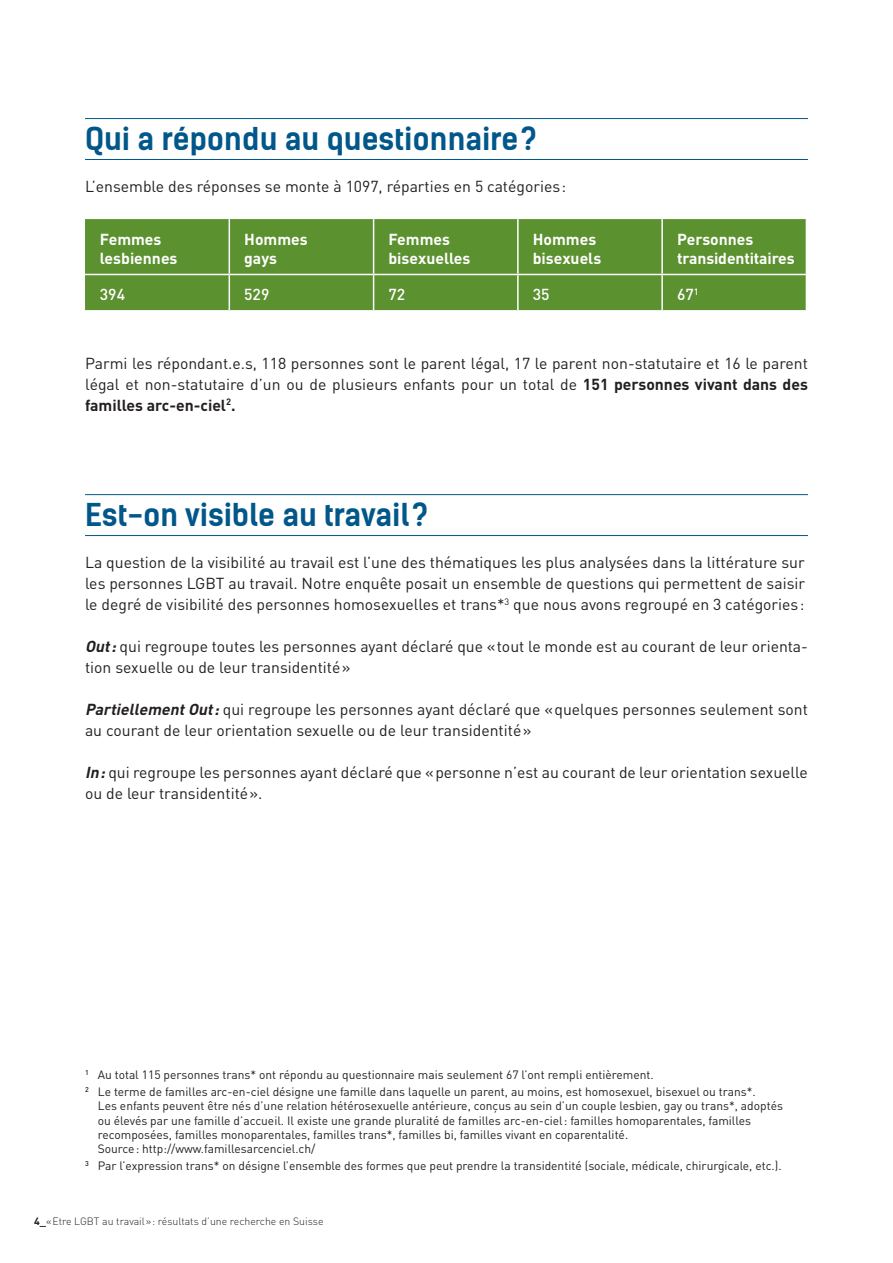
<style>
.page{position:relative;width:893px;height:1263px;background:#fff}
.page>*{position:absolute;margin:0;border:0;box-sizing:border-box;transform-origin:0 0}
.Titre{font:700 30px "Kelson Sans";color:#01578a}
.textes{font:15.75px/21px "DIN";color:#231f20}
.t1{font:700 15.75px/18.9px "DIN";color:#fff}
.t2{font:500 15.75px "DIN";color:#fff}
.note_de_bas_de_page{font:12px/14.4px "DIN";color:#231f20}
.t3{font:300 10.5px "DIN";color:#231f20}
.s1{font-weight:700}
.s2{font-weight:700;font-style:italic}
</style>
<div class="page">
<hr style="left:85px;top:159px;width:723px;height:1px;background:#01578a">
<hr style="left:85px;top:118px;width:723px;height:1px;background:#01578a">
<hr style="left:85px;top:535px;width:723px;height:1px;background:#01578a">
<hr style="left:85px;top:494px;width:723px;height:1px;background:#01578a">
<div style="left:85px;top:219px;width:721px;height:91px;background:#5b912f"></div>
<hr style="left:229px;top:219px;width:1px;height:55px;background:#fff">
<hr style="left:373px;top:219px;width:1px;height:55px;background:#fff">
<hr style="left:517px;top:219px;width:2px;height:55px;background:#fff">
<hr style="left:661px;top:219px;width:2px;height:55px;background:#fff">
<hr style="left:85px;top:274px;width:144px;height:1px;background:#fff">
<hr style="left:229px;top:274px;width:145px;height:1px;background:#fff">
<hr style="left:229px;top:275px;width:1px;height:35px;background:#fff">
<hr style="left:374px;top:274px;width:144px;height:1px;background:#fff">
<hr style="left:373px;top:275px;width:1px;height:35px;background:#fff">
<hr style="left:518px;top:274px;width:144px;height:1px;background:#fff">
<hr style="left:517px;top:275px;width:2px;height:35px;background:#fff">
<hr style="left:662px;top:274px;width:145px;height:1px;background:#fff">
<hr style="left:661px;top:275px;width:2px;height:35px;background:#fff">
<p class="Titre" style="left:85px;top:120px;width:453px">Qui a répondu au questionnaire ?</p>
<p class="textes" style="left:85px;top:176px;width:483px">L’ensemble des réponses se monte à 1097, réparties en 5 catégories :</p>
<p class="t1" style="left:100px;top:229px;width:63px">Femmes</p>
<p class="t1" style="left:100px;top:248px;width:79px">lesbiennes</p>
<p class="t1" style="left:244px;top:229px;width:65px">Hommes</p>
<p class="t1" style="left:244px;top:248px;width:34px">gays</p>
<p class="t1" style="left:388px;top:229px;width:83px">Femmes bisexuelles</p>
<p class="t1" style="left:533px;top:229px;width:70px">Hommes bisexuels</p>
<p class="t1" style="left:677px;top:229px;width:119px">Personnes transidentitaires</p>
<p class="t2" style="left:100px;top:284px;width:27px">394</p>
<p class="t2" style="left:244px;top:284px;width:27px">529</p>
<p class="t2" style="left:388px;top:284px;width:18px">72</p>
<p class="t2" style="left:533px;top:284px;width:18px">35</p>
<p class="t2" style="left:677px;top:284px;width:23px">67<sup>1</sup></p>
<p class="textes" style="left:85px;top:352px;width:724px;text-align:justify">Parmi les répondant.e.s, 118 personnes sont le parent légal, 17 le parent non-statutaire et 16 le parent légal et non-statutaire d’un ou de plusieurs enfants pour un total de <span class="s1">151 personnes vivant dans des familles arc-en-ciel</span><sup>2</sup><span class="s1">.</span></p>
<p class="Titre" style="left:85px;top:496px;width:345px">Est-on visible au travail ?</p>
<p class="textes" style="left:85px;top:552px;width:722px;text-align:justify">La question de la visibilité au travail est l’une des thématiques les plus analysées dans la littérature sur les personnes LGBT au travail. Notre enquête posait un ensemble de questions qui permettent de saisir le degré de visibilité des personnes homosexuelles et trans*<sup>3</sup> que nous avons regroupé en 3 catégories :</p>
<p class="textes" style="left:85px;top:636px;width:724px"><span class="s2">Out:</span>qui regroupe toutes les personnes ayant déclaré que « tout le monde est au courant de leur orienta&shy;tion sexuelle ou de leur transidentité »</p>
<p class="textes" style="left:85px;top:699px;width:724px"><span class="s2">PartiellementOut:</span>qui regroupe les personnes ayant déclaré que « quelques personnes seulement sont au courant de leur orientation sexuelle ou de leur transidentité »</p>
<p class="textes" style="left:85px;top:762px;width:724px"><span class="s2">In :</span>qui regroupe les personnes ayant déclaré que « personne n’est au courant de leur orientation sexuelle ou de leur transidentité ».</p>
<p class="note_de_bas_de_page" style="left:85px;top:1067px;width:570px"><sup>1</sup> Au total 115 personnes trans* ont répondu au questionnaire mais seulement 67 l’ont rempli entièrement.</p>
<p class="note_de_bas_de_page" style="left:98px;top:1084px;width:687px;text-indent:-13px"><sup>2</sup> Le terme de familles arc-en-ciel désigne une famille dans laquelle un parent, au moins, est homosexuel, bisexuel ou trans*.<br>Les enfants peuvent être nés d’une relation hétérosexuelle antérieure, conçus au sein d’un couple lesbien, gay ou trans*, adoptés ou élevés par une famille d’accueil. Il existe une grande pluralité de familles arc-en-ciel : familles homoparentales, familles recomposées, familles monoparentales, familles trans*, familles bi, familles vivant en coparentalité.</p>
<p class="note_de_bas_de_page" style="left:98px;top:1141px;width:219px">Source : http://www.famillesarcenciel.ch/</p>
<p class="note_de_bas_de_page" style="left:85px;top:1158px;width:698px"><sup>3</sup> Par l’expression trans* on désigne l’ensemble des formes que peut prendre la transidentité (sociale, médicale, chirurgicale, etc.).</p>
<p class="t3" style="left:34px;top:1215px;width:291px"><span class="s1">4_</span>« Etre LGBT au travail » : résultats d’une recherche en Suisse</p>
</div>
